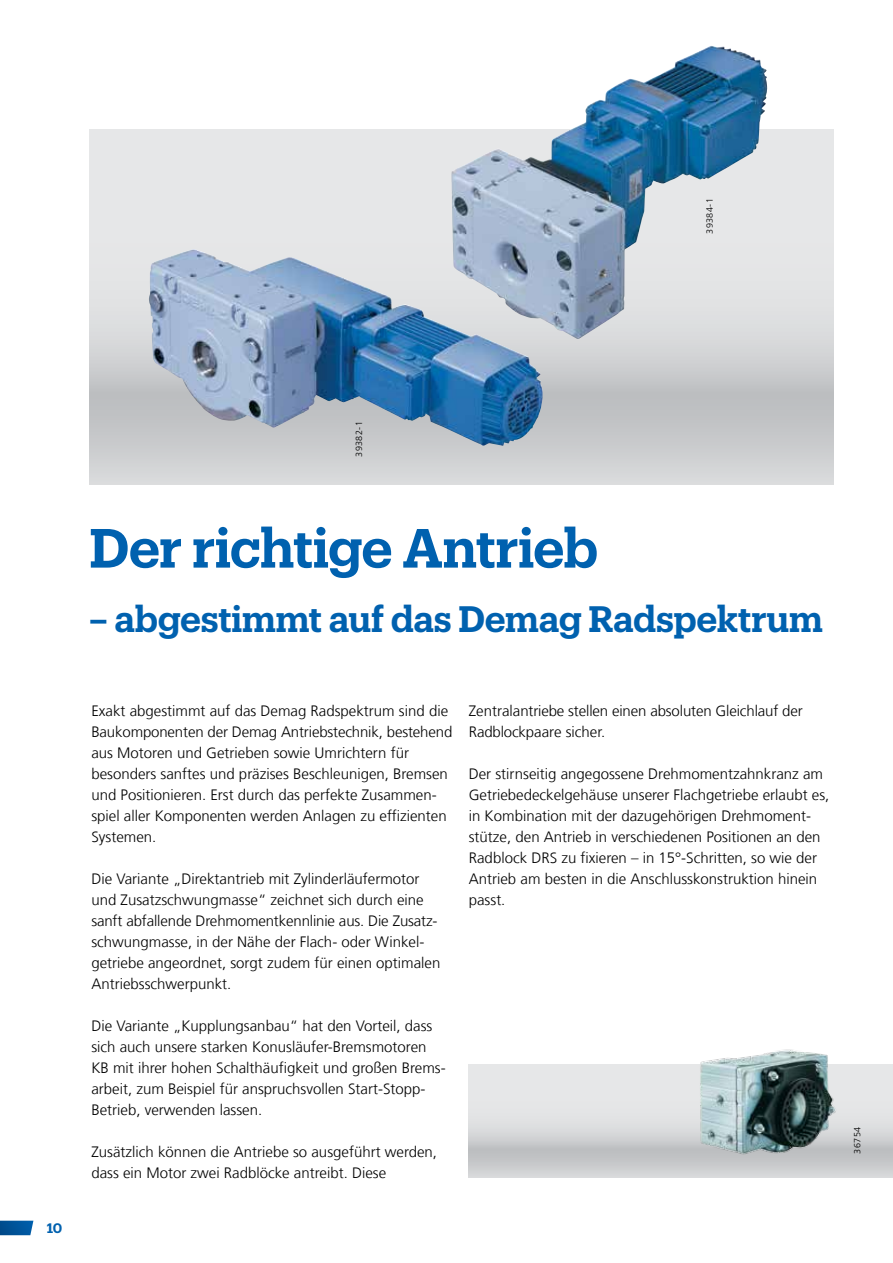
<style>
.page{position:relative;width:893px;height:1263px;background:#fff}
.page>*{position:absolute;margin:0;border:0;box-sizing:border-box;transform-origin:0 0}
.t1{font:600 54px "Produkt";letter-spacing:-.02em;color:#0061af}
.t2{font:600 36px "Produkt";letter-spacing:-.01em;color:#0061af}
.t3{font:300 15px/21px "Frutiger LT Com";color:#000}
.t4{font:600 13.5px "Produkt";color:#0061af}
.t5{font:300 9px "Frutiger LT Com";letter-spacing:.05em;color:#000}
</style>
<div class="page">
<svg style="left:0;top:1221px;width:33px;height:14px"></svg>
<svg style="left:89px;top:130px;width:744px;height:355px;background:#d8d9da"></svg>
<img style="left:451px;top:46px;width:316px;height:294px">
<img style="left:149px;top:249px;width:395px;height:197px">
<svg style="left:469px;top:1064px;width:424px;height:114px;background:#d8d9da"></svg>
<img style="left:687px;top:1049px;width:169px;height:109px">
<p class="t5" style="left:705px;top:234px;width:37px;rotate:-90deg">39384-1</p>
<p class="t4" style="left:47px;top:1218px;width:17px">10</p>
<p class="t5" style="left:354px;top:457px;width:37px;rotate:-90deg">39382-1</p>
<h1 class="t1" style="left:89px;top:510px;width:510px">Der richtige Antrieb</h1>
<h2 class="t2" style="left:89px;top:593px;width:735px">– abgestimmt auf das Demag Radspektrum</h2>
<p class="t3" style="left:91px;top:700px;width:362px">Exakt abgestimmt auf das Demag Radspektrum sind die Baukomponenten der Demag Antriebstechnik, bestehend aus Motoren und Getrieben sowie Umrichtern für besonders sanftes und präzises Beschleunigen, Bremsen und Positionieren. Erst durch das perfekte Zusammen&shy;spiel aller Komponenten werden Anlagen zu effizienten Systemen.</p>
<p class="t3" style="left:91px;top:868px;width:350px">Die Variante „Direktantrieb mit Zylinderläufermotor und Zusatzschwungmasse“ zeichnet sich durch eine sanft abfallende Drehmomentkennlinie aus. Die Zusatz&shy;schwungmasse, in der Nähe der Flach- oder Winkel&shy;getriebe angeordnet, sorgt zudem für einen optimalen Antriebsschwerpunkt.</p>
<p class="t3" style="left:91px;top:1015px;width:356px">Die Variante „Kupplungsanbau“ hat den Vorteil, dass sich auch unsere starken Konusläufer-Bremsmotoren KB mit ihrer hohen Schalthäufigkeit und großen Brems&shy;arbeit, zum Beispiel für anspruchsvollen Start-Stopp-Betrieb, verwenden lassen.</p>
<p class="t3" style="left:91px;top:1141px;width:347px">Zusätzlich können die Antriebe so ausgeführt werden, dass ein Motor zwei Radblöcke antreibt. Diese</p>
<p class="t3" style="left:469px;top:700px;width:335px">Zentralantriebe stellen einen absoluten Gleichlauf der<br>Radblockpaare sicher.</p>
<p class="t3" style="left:469px;top:763px;width:362px">Der stirnseitig angegossene Drehmomentzahnkranz am Getriebedeckelgehäuse unserer Flachgetriebe erlaubt es, in Kombination mit der dazugehörigen Drehmoment&shy;stütze, den Antrieb in verschiedenen Positionen an den Radblock DRS zu fixieren – in 15°-Schritten, so wie der Antrieb am besten in die Anschlusskonstruktion hinein passt.</p>
<p class="t5" style="left:852px;top:1153px;width:28px;rotate:-90deg">36754</p>
</div>
